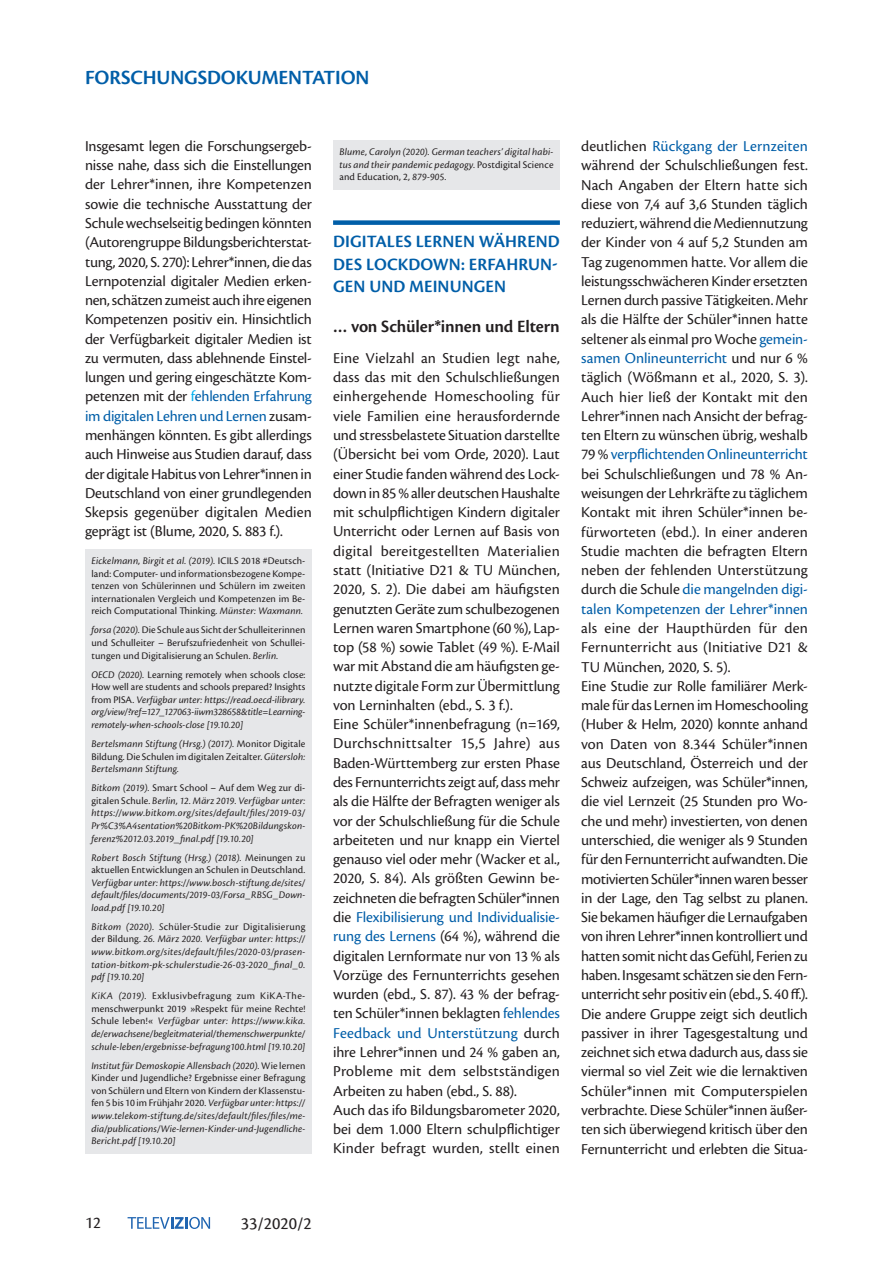
<style>
.page{position:relative;width:893px;height:1263px;background:#fff}
.page>*{position:absolute;margin:0;border:0;box-sizing:border-box;transform-origin:0 0}
.t1{font:600 21px "Cronos Pro";letter-spacing:-.005em;color:#005ea8}
.t2{font:600 18px/22.5px "Cronos Pro";letter-spacing:.005em;color:#005ea8;text-align:justify}
.t3{font:600 18px "Cronos Pro";letter-spacing:-.01em;color:#231f20}
.t4{font:18px "Cronos Pro";color:#231f20}
.t5{font:17.25px "Cronos Pro";color:#231f20}
.t6{font:15.75px/19.4px "Cronos Pro";letter-spacing:-.005em;color:#231f20;text-align:justify}
.t7{font:italic 10.5px/12.6px "Cronos Pro";letter-spacing:.015em;color:#231f20;text-align:justify}
.t8{font:10.5px/12.6px "Cronos Pro";letter-spacing:.01em;color:#231f20;text-align:justify}
.s1{color:#00b0f0}
.s2{color:#005ea8}
.s3{font-style:italic}
.s4{font-style:normal}
</style>
<div class="page">
<svg style="left:128px;top:1217px;width:82px;height:12px"></svg>
<div style="left:333px;top:220px;width:227px;height:5px;background:#005ea8"></div>
<div style="left:85px;top:549px;width:227px;height:604px;background:#e6e7e9"></div>
<div style="left:333px;top:140px;width:227px;height:50px;background:#e6e7e9"></div>
<h1 class="t1" style="left:85px;top:65px;width:286px">FORSCHUNGSDOKUMENTATION</h1>
<p class="t6" style="left:85px;top:136px;width:228px">Insgesamt legen die Forschungsergeb&shy;nisse nahe, dass sich die Einstellungen der Lehrer*innen, ihre Kompetenzen sowie die technische Ausstattung der Schule wechselseitig bedingen könnten (Autorengruppe Bildungsberichterstat&shy;tung, 2020, S. 270): Lehrer*innen, die das Lernpotenzial digitaler Medien erken&shy;nen, schätzen zumeist auch ihre eigenen Kompetenzen positiv ein. Hinsichtlich der Verfügbarkeit digitaler Medien ist zu vermuten, dass ablehnende Einstel&shy;lungen und gering eingeschätzte Kom&shy;petenzen mit der <span class="s1">f</span><span class="s2">ehlenden Erfahrung im digitalen Lehren und Lernen</span> zusam&shy;menhängen könnten. Es gibt allerdings auch Hinweise aus Studien darauf, dass der digitale Habitus von Lehrer*innen in Deutschland von einer grundlegenden Skepsis gegenüber digitalen Medien geprägt ist (Blume, 2020, S. 883 f.).</p>
<p class="t8" style="left:91px;top:554px;width:216px"><span class="s3">Eickelmann, Birgit et al. (2019).</span> ICILS 2018 #Deutsch&shy;land: Computer- und informationsbezogene Kompe&shy;tenzen von Schülerinnen und Schülern im zweiten internationalen Vergleich und Kompetenzen im Be&shy;reich Computational Thinking. <span class="s3">Münster: Waxmann.</span></p>
<p class="t8" style="left:91px;top:624px;width:216px"><span class="s3">forsa (2020).</span> Die Schule aus Sicht der Schulleiterinnen und Schulleiter – Berufszufriedenheit von Schullei&shy;tungen und Digitalisierung an Schulen. <span class="s3">Berlin.</span></p>
<p class="t7" style="left:91px;top:668px;width:216px">OECD (2020). <span class="s4">Learning remotely when schools close:<br>How well are students and schools prepared? Insights from PISA.</span> Verfügbar unter: https://read.oecd-ilibrary. org/view/?ref=127_127063-iiwm328658&amp;title=Learning&shy;remotely-when-schools-close [19.10.20]</p>
<p class="t7" style="left:91px;top:737px;width:216px">Bertelsmann Stiftung (Hrsg.) (2017). <span class="s4">Monitor Digitale Bildung. Die Schulen im digitalen Zeitalter.</span> Gütersloh:<br>Bertelsmann Stiftung.</p>
<p class="t7" style="left:91px;top:782px;width:216px">Bitkom (2019). <span class="s4">Smart School – Auf dem Weg zur di&shy;gitalen Schule.</span> Berlin, 12. März 2019. Verfügbar unter: https://www.bitkom.org/sites/default/files/2019-03/ Pr%C3%A4sentation%20Bitkom-PK%20Bildungskon&shy;ferenz%2012.03.2019_final.pdf [19.10.20]</p>
<p class="t8" style="left:91px;top:851px;width:216px"><span class="s3">Robert Bosch Stiftung (Hrsg.) (2018).</span> Meinungen zu aktuellen Entwicklungen an Schulen in Deutschland.</p>
<p class="t7" style="left:91px;top:876px;width:216px">Verfügbar unter: https://www.bosch-stiftung.de/sites/ default/files/documents/2019-03/Forsa_RBSG_Down&shy;load.pdf [19.10.20]</p>
<p class="t7" style="left:91px;top:920px;width:216px">Bitkom (2020). S<span class="s4">chüler-Studie zur Digitalisierung der Bildung.</span> 26. März 2020. Verfügbar unter: https:// www.bitkom.org/sites/default/files/2020-03/prasen&shy;tation-bitkom-pk-schulerstudie-26-03-2020_final_0. pdf [19.10.20]</p>
<p class="t7" style="left:91px;top:990px;width:216px">KiKA (2019). <span class="s4">Exklusivbefragung zum KiKA-The&shy;menschwerpunkt 2019 »Respekt für meine Rechte!<br>Schule leben!«</span> Verfügbar unter: https://www.kika. de/erwachsene/begleitmaterial/themenschwerpunkte/ schule-leben/ergebnisse-befragung100.html [19.10.20]</p>
<p class="t7" style="left:91px;top:1059px;width:216px">Institut für Demoskopie Allensbach (2020). <span class="s4">Wie lernen Kinder und Jugendliche? Ergebnisse einer Befragung von Schülern und Eltern von Kindern der Klassenstu&shy;fen 5 bis 10 im Frühjahr 2020.</span> Verfügbar unter: https:// www.telekom-stiftung.de/sites/default/files/files/me&shy;dia/publications/Wie-lernen-Kinder-und-Jugendliche-Bericht.pdf [19.10.20]</p>
<p class="t7" style="left:339px;top:145px;width:216px">Blume, Carolyn (2020). German teachers’ digital habi&shy;tus and their pandemic pedagogy. <span class="s4">Postdigital Science and Education, 2</span>, 879-905.</p>
<p class="t2" style="left:333px;top:231px;width:228px">DIGITALES LERNEN WÄHREND DES LOCKDOWN: ERFAHRUN-GEN UND MEINUNGEN</p>
<p class="t3" style="left:333px;top:316px;width:228px">… von Schüler*innen und Eltern</p>
<p class="t6" style="left:333px;top:348px;width:228px;text-align:left">Eine Vielzahl an Studien legt nahe, dass das mit den Schulschließungen einhergehende Homeschooling für viele Familien eine herausfordernde und stressbelastete Situation darstellte (Übersicht bei vom Orde, 2020). Laut einer Studie fanden während des Lock&shy;down in 85 % aller deutschen Haushalte mit schulpflichtigen Kindern digitaler Unterricht oder Lernen auf Basis von digital bereitgestellten Materialien statt (Initiative D21 &amp; TU München, 2020, S. 2). Die dabei am häufigsten genutzten Geräte zum schulbezogenen Lernen waren Smartphone (60 %), Lap&shy;top (58 %) sowie Tablet (49 %). E-Mail war mit Abstand die am häufigsten ge&shy;nutzte digitale Form zur Übermittlung von Lerninhalten (ebd., S. 3 f.).<br>Eine Schüler*innenbefragung (n=169, Durchschnittsalter 15,5 Jahre) aus Baden-Württemberg zur ersten Phase des Fernunterrichts zeigt auf, dass mehr als die Hälfte der Befragten weniger als vor der Schulschließung für die Schule arbeiteten und nur knapp ein Viertel genauso viel oder mehr (Wacker et al., 2020, S. 84). Als größten Gewinn be&shy;zeichneten die befragten Schüler*innen die <span class="s2">Flexibilisierung und Individualisie&shy;rung des Lernens</span> (64 %), während die digitalen Lernformate nur von 13 % als Vorzüge des Fernunterrichts gesehen wurden (ebd., S. 87). 43 % der befrag&shy;ten Schüler*innen beklagten <span class="s2">fehlendes Feedback und Unterstützung</span> durch ihre Lehrer*innen und 24 % gaben an, Probleme mit dem selbstständigen Arbeiten zu haben (ebd., S. 88).<br>Auch das ifo Bildungsbarometer 2020, bei dem 1.000 Eltern schulpflichtiger Kinder befragt wurden, stellt einen</p>
<p class="t6" style="left:581px;top:136px;width:228px">deutlichen <span class="s2">Rückgang der Lernzeiten </span>während der Schulschließungen fest.<br>Nach Angaben der Eltern hatte sich diese von 7,4 auf 3,6 Stunden täglich reduziert, während die Mediennutzung der Kinder von 4 auf 5,2 Stunden am Tag zugenommen hatte. Vor allem die leistungsschwächeren Kinder ersetzten Lernen durch passive Tätigkeiten. Mehr als die Hälfte der Schüler*innen hatte seltener als einmal pro Woche <span class="s2">gemein&shy;samen Onlineunterricht</span> und nur 6 % täglich (Wößmann et al., 2020, S. 3).<br>Auch hier ließ der Kontakt mit den Lehrer*innen nach Ansicht der befrag&shy;ten Eltern zu wünschen übrig, weshalb 79 % <span class="s2">verpflichtenden Onlineunterricht </span>bei Schulschließungen und 78 % An&shy;weisungen der Lehrkräfte zu täglichem Kontakt mit ihren Schüler*innen be&shy;fürworteten (ebd.). In einer anderen Studie machten die befragten Eltern neben der fehlenden Unterstützung durch die Schule <span class="s2">die mangelnden digi&shy;talen Kompetenzen der Lehrer*innen</span></p>
<p class="t6" style="left:581px;top:618px;width:228px;text-align:left">als eine der Haupthürden für den Fernunterricht aus (Initiative D21 &amp; TU München, 2020, S. 5).<br>Eine Studie zur Rolle familiärer Merk&shy;male für das Lernen im Homeschooling (Huber &amp; Helm, 2020) konnte anhand von Daten von 8.344 Schüler*innen aus Deutschland, Österreich und der Schweiz aufzeigen, was Schüler*innen, die viel Lernzeit (25 Stunden pro Wo&shy;che und mehr) investierten, von denen unterschied, die weniger als 9 Stunden für den Fernunterricht aufwandten. Die motivierten Schüler*innen waren besser in der Lage, den Tag selbst zu planen.<br>Sie bekamen häufiger die Lernaufgaben von ihren Lehrer*innen kontrolliert und hatten somit nicht das Gefühl, Ferien zu haben. Insgesamt schätzen sie den Fern&shy;unterricht sehr positiv ein (ebd., S. 40 ff.).<br>Die andere Gruppe zeigt sich deutlich passiver in ihrer Tagesgestaltung und zeichnet sich etwa dadurch aus, dass sie viermal so viel Zeit wie die lernaktiven Schüler*innen mit Computerspielen verbrachte. Diese Schüler*innen äußer&shy;ten sich überwiegend kritisch über den Fernunterricht und erlebten die Situa-</p>
<p class="t5" style="left:85px;top:1213px;width:17px">12</p>
<p class="t4" style="left:241px;top:1213px;width:73px">33/2020/2</p>
</div>
